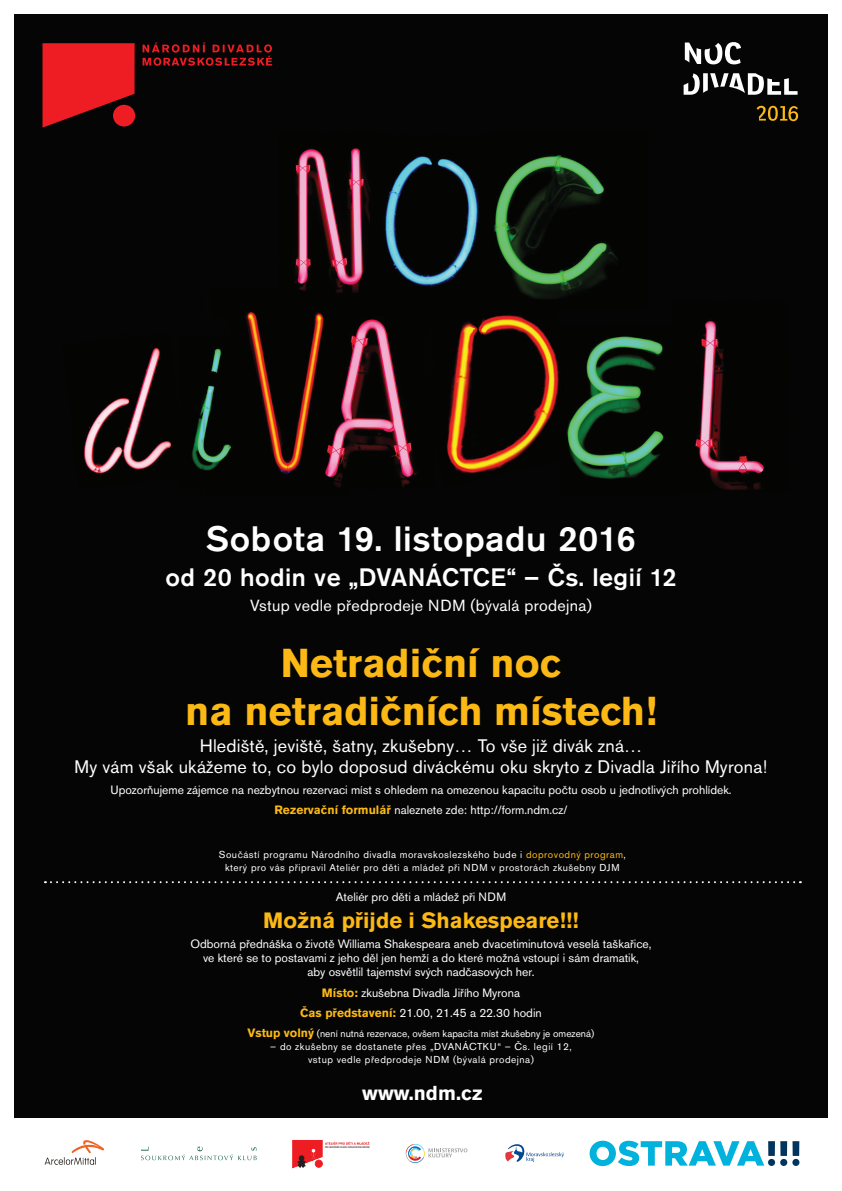
<style>
.page{position:relative;width:842px;height:1191px;background:#fff}
.page>*{position:absolute;margin:0;border:0;box-sizing:border-box;transform-origin:0 0}
.t1{font:700 40px/48px "Akzidenz Grotesk Pro";color:#fcb814;text-align:center}
.t2{font:500 35px "Akzidenz Grotesk Pro";letter-spacing:.02em;color:#fff}
.t3{font:500 25px "Akzidenz Grotesk Pro";letter-spacing:.02em;color:#fff}
.t4{font:700 22px "Akzidenz Grotesk Pro";color:#fcb814}
.t5{font:700 20px "Akzidenz Grotesk Pro";color:#fff}
.t6{font:18px/21.6px "Akzidenz Grotesk Pro";letter-spacing:.01em;color:#fff;text-align:center}
.t7{font:16px "Akzidenz Grotesk Pro";letter-spacing:.02em;color:#fff}
.t8{font:12px/14.4px "Akzidenz Grotesk Pro";color:#fff;text-align:center}
.t9{font:10px/13px "Akzidenz Grotesk Pro";letter-spacing:.05em;color:#fff;text-align:center}
.t10{font:10px "Akzidenz Grotesk Pro";color:#fff}
.s1{font-weight:700;color:#fcb814}
.s2{color:#fcb814}
.s3{font-weight:700;font-size:12px;color:#fcb814}
</style>
<div class="page">
<div style="left:14px;top:14px;width:814px;height:1103px;background:#040504"></div>
<svg style="left:43px;top:43px;width:92px;height:85px;background:#c6181d"></svg>
<div style="left:113px;top:105px;width:22px;height:21px;background:#ee1d23;border-radius:50%"></div>
<svg style="left:143px;top:43px;width:129px;height:23px;background:#4c0c0d"></svg>
<svg style="left:45px;top:881px;width:756px;height:2px;background:#3e3e3e"></svg>
<svg style="left:757px;top:106px;width:41px;height:15px"></svg>
<svg style="left:684px;top:73px;width:113px;height:22px"></svg>
<svg style="left:685px;top:42px;width:56px;height:22px"></svg>
<svg style="left:590px;top:1140px;width:174px;height:26px"></svg>
<div style="left:768px;top:1158px;width:7px;height:8px;background:#003560;border-radius:50%"></div>
<div style="left:780px;top:1158px;width:7px;height:8px;background:#003560;border-radius:50%"></div>
<div style="left:768px;top:1141px;width:7px;height:14px;background:#003560"></div>
<div style="left:780px;top:1141px;width:7px;height:14px;background:#003560"></div>
<div style="left:792px;top:1141px;width:7px;height:14px;background:#003560"></div>
<svg style="left:792px;top:1158px;width:7px;height:8px"></svg>
<svg style="left:505px;top:1144px;width:59px;height:18px"></svg>
<svg style="left:45px;top:1140px;width:59px;height:24px"></svg>
<svg style="left:293px;top:1140px;width:76px;height:27px"></svg>
<svg style="left:406px;top:1144px;width:61px;height:19px"></svg>
<svg style="left:141px;top:1146px;width:116px;height:14px"></svg>
<p class="t2" style="left:206px;top:516px;width:432px">Sobota 19. listopadu 2016</p>
<p class="t3" style="left:165px;top:561px;width:513px">od 20 hodin ve „DVANÁCTCE“ – Čs. legií 12</p>
<p class="t7" style="left:250px;top:595px;width:343px">Vstup vedle předprodeje NDM (bývalá prodejna)</p>
<p class="t1" style="left:185px;top:638px;width:473px">Netradiční noc<br>na netradičních místech!</p>
<p class="t6" style="left:75px;top:734px;width:694px">Hlediště, jeviště, šatny, zkušebny… To vše již divák zná…<br>My vám však ukážeme to, co bylo doposud diváckému oku skryto z Divadla Jiřího Myrona!</p>
<p class="t8" style="left:110px;top:782px;width:623px">Upozorňujeme zájemce na nezbytnou rezervaci míst s ohledem na omezenou kapacitu počtu osob u jednotlivých prohlídek.</p>
<p class="t8" style="left:274px;top:802px;width:294px"><span class="s1">Rezervační formulář</span> naleznete zde: http://form.ndm.cz/</p>
<p class="t9" style="left:219px;top:848px;width:408px">Součástí programu Národního divadla moravskoslezského bude i <span class="s2">doprovodný program</span>, který pro vás připravil Ateliér pro děti a mládež při NDM v prostorách zkušebny DJM</p>
<p class="t8" style="left:336px;top:889px;width:172px">Ateliér pro děti a mládež při NDM</p>
<p class="t4" style="left:263px;top:905px;width:317px">Možná přijde i Shakespeare!!!</p>
<p class="t8" style="left:190px;top:936px;width:463px">Odborná přednáška o životě Williama Shakespeara aneb dvacetiminutová veselá taškařice, ve které se to postavami z jeho děl jen hemží a do které možná vstoupí i sám dramatik,<br>aby osvětlil tajemství svých nadčasových her.</p>
<p class="t8" style="left:322px;top:985px;width:199px"><span class="s1">Místo:</span> zkušebna Divadla Jiřího Myrona</p>
<p class="t8" style="left:300px;top:1005px;width:243px"><span class="s1">Čas představení:</span> 21.00, 21.45 a 22.30 hodin</p>
<p class="t10" style="left:248px;top:1026px;width:348px"><span class="s3">Vstup volný</span> (není nutná rezervace, ovšem kapacita míst zkušebny je omezená)</p>
<p class="t9" style="left:270px;top:1039px;width:303px">– do zkušebny se dostanete přes „DVANÁCTKU“ – Čs. legií 12, vstup vedle předprodeje NDM (bývalá prodejna)</p>
<p class="t5" style="left:362px;top:1079px;width:122px">www.ndm.cz</p>
</div>
